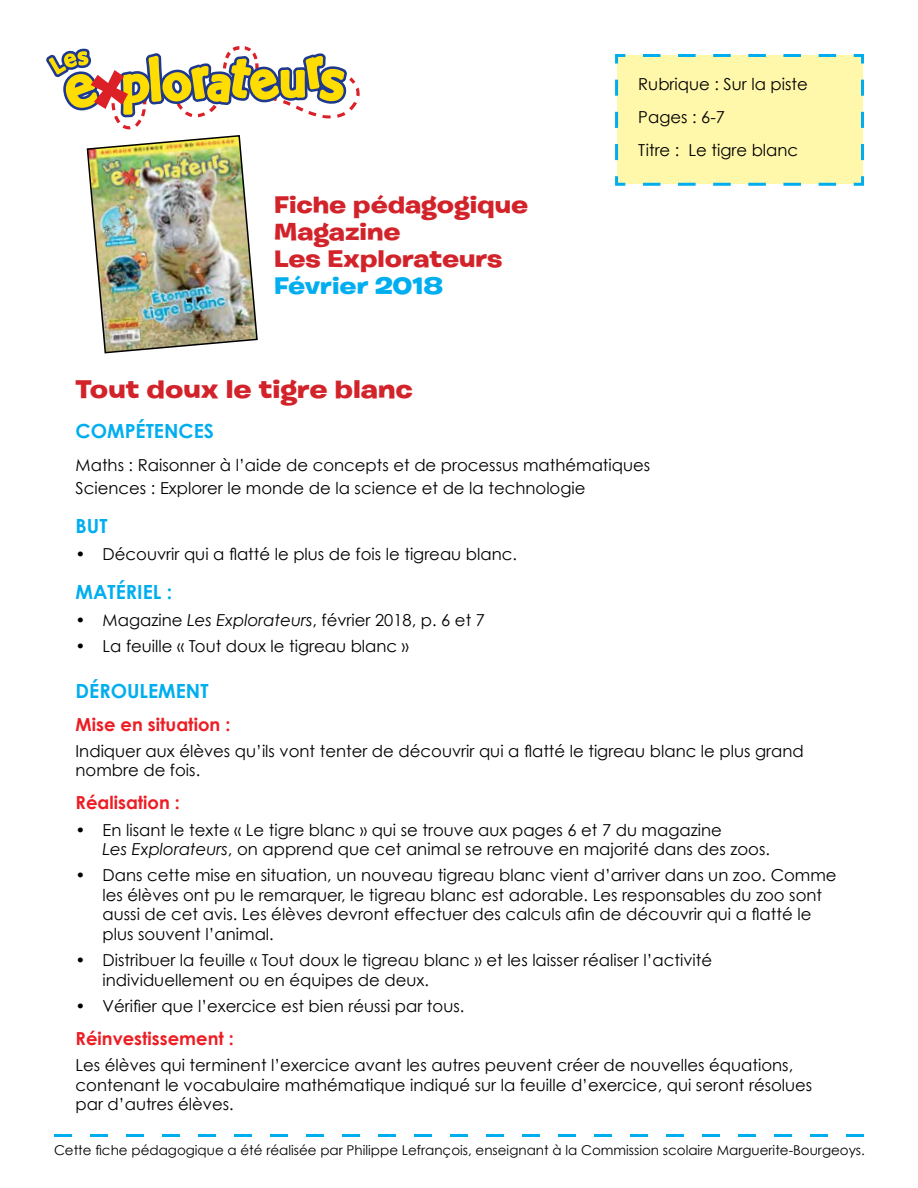
<style>
.page{position:relative;width:918px;height:1188px;background:#fff}
.page>*{position:absolute;margin:0;border:0;box-sizing:border-box;transform-origin:0 0}
.t1{font:700 25.5px "Burbank Big Wide";color:#d2232a}
.t2{font:700 24px/27px "Burbank Big Wide";color:#d2232a}
.t3{font:700 24px "Burbank Big Wide";color:#00aeef}
.t4{font:700 19.5px "Century Gothic";color:#00aeef}
.t5{font:700 18px "Century Gothic";color:#ed1d24}
.t6{font:16.5px/19.5px "Century Gothic";color:#000}
.t7{font:13.5px "Century Gothic";color:#000}
.s1{font-style:italic}
</style>
<div class="page">
<img style="left:46px;top:46px;width:314px;height:308px">
<div style="left:615px;top:54px;width:249px;height:132px;background:#fff8aa"></div>
<svg style="left:54px;top:1134px;width:810px;height:3px"></svg>
<h2 class="t2" style="left:274px;top:192px;width:256px">Fiche pédagogique<br>Magazine<br>Les Explorateurs</h2>
<h2 class="t3" style="left:274px;top:271px;width:170px">Février 2018</h2>
<p class="t6" style="left:638px;top:67px;width:171px;line-height:33px">Rubrique : Sur la piste<br>Pages : 6-7<br>Titre : Le tigre blanc</p>
<h1 class="t1" style="left:76px;top:373px;width:339px">Tout doux le tigre blanc</h1>
<p class="t4" style="left:76px;top:419px;width:140px">COMPÉTENCES</p>
<p class="t6" style="left:76px;top:453px;width:576px;line-height:22.8px">Maths : Raisonner à l’aide de concepts et de processus mathématiques<br>Sciences : Explorer le monde de la science et de la technologie</p>
<p class="t4" style="left:76px;top:514px;width:33px">BUT</p>
<p class="t6" style="left:76px;top:544px;width:443px">• Découvrir qui a flatté le plus de fois le tigreau blanc.</p>
<p class="t4" style="left:76px;top:580px;width:98px">MATÉRIEL :</p>
<p class="t6" style="left:76px;top:610px;width:411px">• Magazine <span class="s1">Les Explorateurs</span>, février 2018, p. 6 et 7</p>
<p class="t6" style="left:76px;top:636px;width:335px">• La feuille « Tout doux le tigreau blanc »</p>
<p class="t4" style="left:76px;top:678px;width:134px">DÉROULEMENT</p>
<p class="t5" style="left:76px;top:713px;width:156px">Mise en situation :</p>
<p class="t6" style="left:76px;top:741px;width:730px">Indiquer aux élèves qu’ils vont tenter de découvrir qui a flatté le tigreau blanc le plus grand nombre de fois.</p>
<p class="t5" style="left:76px;top:792px;width:106px">Réalisation :</p>
<p class="t6" style="left:103px;top:820px;width:669px;text-indent:-27px">• En lisant le texte « Le tigre blanc » qui se trouve aux pages 6 et 7 du magazine<br><span class="s1">Les Explorateurs</span>, on apprend que cet animal se retrouve en majorité dans des zoos.</p>
<p class="t6" style="left:103px;top:865px;width:736px;text-indent:-27px">• Dans cette mise en situation, un nouveau tigreau blanc vient d’arriver dans un zoo. Comme les élèves ont pu le remarquer, le tigreau blanc est adorable. Les responsables du zoo sont aussi de cet avis. Les élèves devront effectuer des calculs afin de découvrir qui a flatté le plus souvent l’animal.</p>
<p class="t6" style="left:103px;top:950px;width:611px;text-indent:-27px">• Distribuer la feuille « Tout doux le tigreau blanc » et les laisser réaliser l’activité individuellement ou en équipes de deux.</p>
<p class="t6" style="left:76px;top:996px;width:390px">• Vérifier que l’exercice est bien réussi par tous.</p>
<p class="t5" style="left:76px;top:1027px;width:160px">Réinvestissement :</p>
<p class="t6" style="left:76px;top:1055px;width:738px">Les élèves qui terminent l’exercice avant les autres peuvent créer de nouvelles équations, contenant le vocabulaire mathématique indiqué sur la feuille d’exercice, qui seront résolues par d’autres élèves.</p>
<p class="t7" style="left:54px;top:1142px;width:812px">Cette fiche pédagogique a été réalisée par Philippe Lefrançois, enseignant à la Commission scolaire Marguerite-Bourgeoys.</p>
</div>
